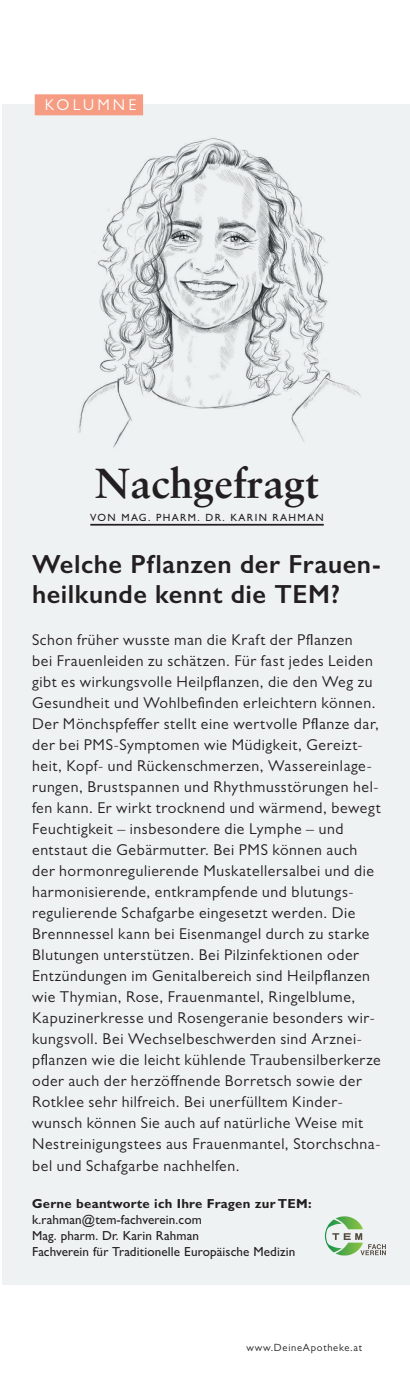
<style>
.page{position:relative;width:410px;height:1386px;background:#fff}
.page>*{position:absolute;margin:0;border:0;box-sizing:border-box;transform-origin:0 0}
.t1{font:700 42px "Sabon LT Pro";color:#231f20}
.t2{font:600 26.25px/29.8px "Gill Sans";letter-spacing:.02em;color:#231f20}
.Box_Outline_Fließtex{font:15.75px/21px "Gill Sans MT Pro";letter-spacing:.04em;color:#231f20}
.t3{font:15.75px "Gill Sans MT Pro";letter-spacing:.2em;color:#fff}
.t4{font:500 13.12px "Gill Sans MT Pro";letter-spacing:.01em;color:#231f20}
.t5{font:700 13.12px "Gill Sans MT Pro";letter-spacing:.02em;color:#231f20}
.t6{font:500 10.5px "Gill Sans MT Pro";letter-spacing:.13em;color:#231f20}
.t7{font:10.5px "Gill Sans MT Pro";letter-spacing:.07em;color:#231f20}
</style>
<div class="page">
<div style="left:2px;top:104px;width:408px;height:1181px;background:#eff2f3"></div>
<hr style="left:90px;top:524px;width:234px;height:2px;background:#231f20">
<img style="left:39px;top:104px;width:322px;height:344px">
<div style="left:35px;top:94px;width:108px;height:21px;background:#f69c82"></div>
<svg style="left:325px;top:1216px;width:61px;height:39px"></svg>
<p class="t3" style="left:45px;top:96px;width:93px">KOLUMNE</p>
<p class="t1" style="left:95px;top:457px;width:225px">Nachgefragt</p>
<p class="t6" style="left:90px;top:511px;width:235px">VON MAG. PHARM. DR. KARIN RAHMAN</p>
<p class="t2" style="left:32px;top:549px;width:350px">Welche Pflanzen der Frauen&shy;heilkunde kennt die TEM?</p>
<p class="Box_Outline_Fließtex" style="left:32px;top:629px;width:350px">Schon früher wusste man die Kraft der Pflanzen<br>bei Frauenleiden zu schätzen. Für fast jedes Leiden gibt es wirkungsvolle Heilpflanzen, die den Weg zu Gesundheit und Wohlbefinden erleichtern können.<br>Der Mönchspfeffer stellt eine wertvolle Pflanze dar, der bei PMS-Symptomen wie Müdigkeit, Gereizt&shy;heit, Kopf- und Rückenschmerzen, Wassereinlage&shy;rungen, Brustspannen und Rhythmusstörungen hel&shy;fen kann. Er wirkt trocknend und wärmend, bewegt Feuchtigkeit – insbesondere die Lymphe – und entstaut die Gebärmutter. Bei PMS können auch der hormonregulierende Muskatellersalbei und die harmonisierende, entkrampfende und blutungs&shy;regulierende Schafgarbe eingesetzt werden. Die Brennnessel kann bei Eisenmangel durch zu starke Blutungen unterstützen. Bei Pilzinfektionen oder Entzündungen im Genitalbereich sind Heilpflanzen wie Thymian, Rose, Frauenmantel, Ringelblume, Kapuzinerkresse und Rosengeranie besonders wir&shy;kungsvoll. Bei Wechselbeschwerden sind Arznei&shy;pflanzen wie die leicht kühlende Traubensilberkerze oder auch der herzöffnende Borretsch sowie der Rotklee sehr hilfreich. Bei unerfülltem Kinder&shy;wunsch können Sie auch auf natürliche Weise mit Nestreinigungstees aus Frauenmantel, Storchschna&shy;bel und Schafgarbe nachhelfen.</p>
<p class="t5" style="left:32px;top:1195px;width:281px">Gerne beantworte ich Ihre Fragen zur TEM:</p>
<p class="t4" style="left:32px;top:1212px;width:171px">k.rahman@tem-fachverein.com</p>
<p class="t4" style="left:32px;top:1227px;width:168px">Mag. pharm. Dr. Karin Rahman</p>
<p class="t4" style="left:32px;top:1243px;width:265px">Fachverein für Traditionelle Europäische Medizin</p>
<p class="t7" style="left:246px;top:1342px;width:117px">www.DeineApotheke.at</p>
</div>
